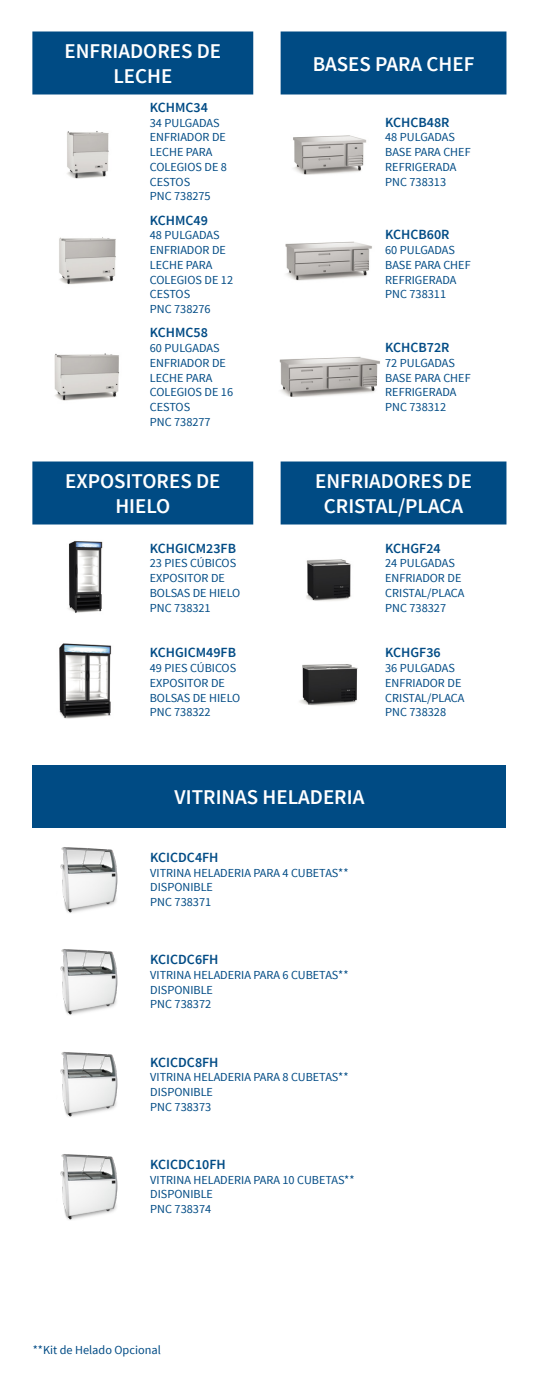
<style>
.page{position:relative;width:539px;height:1386px;background:#fff}
.page>*{position:absolute;margin:0;border:0;box-sizing:border-box;transform-origin:0 0}
.t1{font:600 21px/25.2px "Source Sans Pro";color:#fff;text-align:center}
.t2{font:600 14px "Source Sans Pro";color:#004b85}
.t3{font:12.25px/14.7px "Source Sans Pro";color:#004b85}
</style>
<div class="page">
<div style="left:32px;top:32px;width:474px;height:62px;background:#004b84"></div>
<img style="left:67px;top:131px;width:42px;height:48px">
<img style="left:293px;top:135px;width:74px;height:40px">
<img style="left:59px;top:237px;width:57px;height:48px">
<img style="left:285px;top:241px;width:87px;height:40px">
<img style="left:54px;top:353px;width:65px;height:48px">
<img style="left:279px;top:356px;width:101px;height:41px">
<svg style="left:32px;top:462px;width:474px;height:63px;background:#10568c"></svg>
<img style="left:68px;top:541px;width:35px;height:72px">
<img style="left:306px;top:559px;width:45px;height:42px">
<img style="left:59px;top:643px;width:53px;height:76px">
<img style="left:299px;top:664px;width:59px;height:42px">
<div style="left:33px;top:765px;width:472px;height:63px;background:#004b84"></div>
<img style="left:60px;top:847px;width:58px;height:66px">
<img style="left:60px;top:949px;width:58px;height:66px">
<img style="left:60px;top:1052px;width:58px;height:65px">
<img style="left:60px;top:1154px;width:58px;height:66px">
<h1 class="t1" style="left:64px;top:39px;width:158px">ENFRIADORES DE<br>LECHE</h1>
<h1 class="t1" style="left:312px;top:52px;width:163px">BASES PARA CHEF</h1>
<p class="t2" style="left:150px;top:99px;width:60px">KCHMC34</p>
<p class="t3" style="left:150px;top:115px;width:79px">34 PULGADAS<br>ENFRIADOR DE<br>LECHE PARA<br>COLEGIOS DE 8<br>CESTOS<br>PNC 738275</p>
<p class="t2" style="left:385px;top:113px;width:66px">KCHCB48R</p>
<p class="t3" style="left:385px;top:130px;width:87px">48 PULGADAS<br>BASE PARA CHEF<br>REFRIGERADA<br>PNC 738313</p>
<p class="t2" style="left:150px;top:211px;width:60px">KCHMC49</p>
<p class="t3" style="left:150px;top:228px;width:85px">48 PULGADAS<br>ENFRIADOR DE<br>LECHE PARA<br>COLEGIOS DE 12<br>CESTOS<br>PNC 738276</p>
<p class="t2" style="left:385px;top:226px;width:66px">KCHCB60R</p>
<p class="t3" style="left:385px;top:243px;width:87px">60 PULGADAS<br>BASE PARA CHEF<br>REFRIGERADA<br>PNC 738311</p>
<p class="t2" style="left:150px;top:324px;width:60px">KCHMC58</p>
<p class="t3" style="left:150px;top:341px;width:85px">60 PULGADAS<br>ENFRIADOR DE<br>LECHE PARA<br>COLEGIOS DE 16<br>CESTOS<br>PNC 738277</p>
<p class="t2" style="left:385px;top:339px;width:66px">KCHCB72R</p>
<p class="t3" style="left:385px;top:356px;width:87px">72 PULGADAS<br>BASE PARA CHEF<br>REFRIGERADA<br>PNC 738312</p>
<h1 class="t1" style="left:65px;top:469px;width:156px">EXPOSITORES DE<br>HIELO</h1>
<h1 class="t1" style="left:315px;top:469px;width:158px">ENFRIADORES DE<br>CRISTAL/PLACA</h1>
<p class="t2" style="left:150px;top:539px;width:88px">KCHGICM23FB</p>
<p class="t3" style="left:150px;top:556px;width:92px">23 PIES CÚBICOS<br>EXPOSITOR DE<br>BOLSAS DE HIELO<br>PNC 738321</p>
<p class="t2" style="left:385px;top:539px;width:57px">KCHGF24</p>
<p class="t3" style="left:385px;top:556px;width:81px">24 PULGADAS<br>ENFRIADOR DE<br>CRISTAL/PLACA<br>PNC 738327</p>
<p class="t2" style="left:150px;top:644px;width:88px">KCHGICM49FB</p>
<p class="t3" style="left:150px;top:661px;width:92px">49 PIES CÚBICOS<br>EXPOSITOR DE<br>BOLSAS DE HIELO<br>PNC 738322</p>
<p class="t2" style="left:385px;top:644px;width:57px">KCHGF36</p>
<p class="t3" style="left:385px;top:661px;width:81px">36 PULGADAS<br>ENFRIADOR DE<br>CRISTAL/PLACA<br>PNC 738328</p>
<h1 class="t1" style="left:174px;top:785px;width:191px">VITRINAS HELADERIA</h1>
<p class="t2" style="left:150px;top:848px;width:70px">KCICDC4FH</p>
<p class="t3" style="left:150px;top:865px;width:199px">VITRINA HELADERIA PARA 4 CUBETAS**<br>DISPONIBLE<br>PNC 738371</p>
<p class="t2" style="left:150px;top:951px;width:70px">KCICDC6FH</p>
<p class="t3" style="left:150px;top:968px;width:199px">VITRINA HELADERIA PARA 6 CUBETAS**<br>DISPONIBLE<br>PNC 738372</p>
<p class="t2" style="left:150px;top:1053px;width:70px">KCICDC8FH</p>
<p class="t3" style="left:150px;top:1070px;width:199px">VITRINA HELADERIA PARA 8 CUBETAS**<br>DISPONIBLE<br>PNC 738373</p>
<p class="t2" style="left:150px;top:1156px;width:77px">KCICDC10FH</p>
<p class="t3" style="left:150px;top:1173px;width:205px">VITRINA HELADERIA PARA 10 CUBETAS**<br>DISPONIBLE<br>PNC 738374</p>
<p class="t3" style="left:33px;top:1343px;width:129px">**Kit de Helado Opcional</p>
</div>
